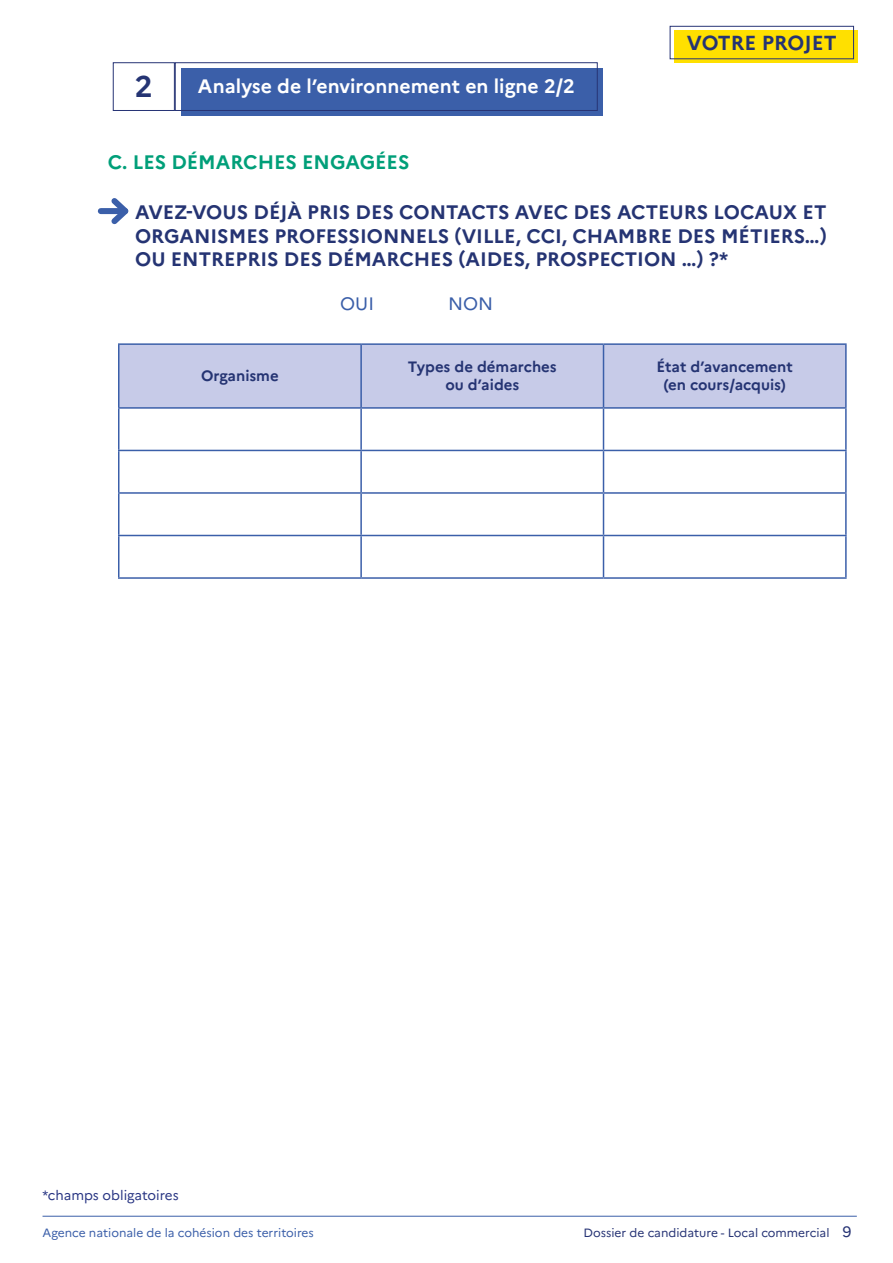
<style>
.page{position:relative;width:893px;height:1263px;background:#fff}
.page>*{position:absolute;margin:0;border:0;box-sizing:border-box;transform-origin:0 0}
.t1{font:700 29.85px "Marianne";color:#253473}
.t2{font:700 20.25px "Marianne";color:#253473}
.t3{font:700 19.5px/23.4px "Marianne";color:#253473;text-align:justify}
.t4{font:700 19.5px "Marianne";color:#fff}
.t5{font:700 19.5px "Marianne";color:#009f79}
.t6{font:18px "Marianne";color:#3b5fa9}
.t7{font:700 15px/18px "Marianne";color:#253473;text-align:center}
.t8{font:13.5px "Marianne";color:#283583}
.t9{font:12px "Marianne";color:#3b5fa9}
.t10{font:12px "Marianne";color:#273475}
.s1{font-size:15px}
</style>
<div class="page">
<hr style="left:43px;top:1216px;width:814px;height:1px;background:#3b5fa9">
<div style="left:182px;top:68px;width:421px;height:48px;background:#3b5fa9"></div>
<div style="left:175px;top:62px;width:423px;height:49px;border:1px solid #273475"></div>
<div style="left:113px;top:62px;width:62px;height:49px;border:1px solid #273475"></div>
<div style="left:674px;top:30px;width:184px;height:32px;background:#ffe000"></div>
<div style="left:670px;top:26px;width:184px;height:33px;border:1px solid #273475"></div>
<div style="left:101px;top:208px;width:24px;height:6px;background:#3b5fa9"></div>
<svg style="left:106px;top:198px;width:23px;height:27px"></svg>
<div style="left:119px;top:345px;width:726px;height:62px;background:#c7cbe8"></div>
<hr style="left:118px;top:343px;width:243px;height:2px;background:#3b5fa9">
<hr style="left:118px;top:345px;width:1px;height:62px;background:#3b5fa9">
<hr style="left:361px;top:343px;width:242px;height:2px;background:#3b5fa9">
<hr style="left:360px;top:345px;width:2px;height:62px;background:#3b5fa9">
<hr style="left:603px;top:343px;width:244px;height:2px;background:#3b5fa9">
<hr style="left:603px;top:345px;width:1px;height:62px;background:#3b5fa9">
<hr style="left:845px;top:345px;width:2px;height:62px;background:#3b5fa9">
<hr style="left:118px;top:407px;width:243px;height:2px;background:#3b5fa9">
<hr style="left:118px;top:409px;width:1px;height:41px;background:#3b5fa9">
<hr style="left:361px;top:407px;width:242px;height:2px;background:#3b5fa9">
<hr style="left:360px;top:409px;width:2px;height:41px;background:#3b5fa9">
<hr style="left:603px;top:407px;width:244px;height:2px;background:#3b5fa9">
<hr style="left:603px;top:409px;width:1px;height:41px;background:#3b5fa9">
<hr style="left:845px;top:409px;width:2px;height:41px;background:#3b5fa9">
<hr style="left:118px;top:450px;width:243px;height:1px;background:#3b5fa9">
<hr style="left:118px;top:451px;width:1px;height:41px;background:#3b5fa9">
<hr style="left:361px;top:450px;width:242px;height:1px;background:#3b5fa9">
<hr style="left:360px;top:451px;width:2px;height:41px;background:#3b5fa9">
<hr style="left:603px;top:450px;width:244px;height:1px;background:#3b5fa9">
<hr style="left:603px;top:451px;width:1px;height:41px;background:#3b5fa9">
<hr style="left:845px;top:451px;width:2px;height:41px;background:#3b5fa9">
<hr style="left:118px;top:492px;width:243px;height:2px;background:#3b5fa9">
<hr style="left:118px;top:494px;width:1px;height:41px;background:#3b5fa9">
<hr style="left:361px;top:492px;width:242px;height:2px;background:#3b5fa9">
<hr style="left:360px;top:494px;width:2px;height:41px;background:#3b5fa9">
<hr style="left:603px;top:492px;width:244px;height:2px;background:#3b5fa9">
<hr style="left:603px;top:494px;width:1px;height:41px;background:#3b5fa9">
<hr style="left:845px;top:494px;width:2px;height:41px;background:#3b5fa9">
<hr style="left:118px;top:535px;width:243px;height:1px;background:#3b5fa9">
<hr style="left:118px;top:536px;width:1px;height:41px;background:#3b5fa9">
<hr style="left:361px;top:535px;width:242px;height:1px;background:#3b5fa9">
<hr style="left:360px;top:536px;width:2px;height:41px;background:#3b5fa9">
<hr style="left:603px;top:535px;width:244px;height:1px;background:#3b5fa9">
<hr style="left:603px;top:536px;width:1px;height:41px;background:#3b5fa9">
<hr style="left:845px;top:536px;width:2px;height:41px;background:#3b5fa9">
<hr style="left:118px;top:577px;width:243px;height:2px;background:#3b5fa9">
<hr style="left:361px;top:577px;width:242px;height:2px;background:#3b5fa9">
<hr style="left:603px;top:577px;width:244px;height:2px;background:#3b5fa9">
<h1 class="t1" style="left:135px;top:68px;width:19px">2</h1>
<p class="t4" style="left:198px;top:74px;width:378px">Analyse de l’environnement en ligne 2/2</p>
<p class="t2" style="left:687px;top:30px;width:151px">VOTRE PROJET</p>
<p class="t5" style="left:108px;top:150px;width:303px">C. LES DÉMARCHES ENGAGÉES</p>
<p class="t3" style="left:135px;top:201px;width:693px">AVEZ-VOUS DÉJÀ PRIS DES CONTACTS AVEC DES ACTEURS LOCAUX ET ORGANISMES PROFESSIONNELS (VILLE, CCI, CHAMBRE DES MÉTIERS…)<br>OU ENTREPRIS DES DÉMARCHES (AIDES, PROSPECTION …) ?*</p>
<p class="t6" style="left:340px;top:293px;width:35px">OUI</p>
<p class="t6" style="left:448px;top:293px;width:47px">NON</p>
<p class="t7" style="left:201px;top:366px;width:79px">Organisme</p>
<p class="t7" style="left:408px;top:357px;width:150px">Types de démarches ou d’aides</p>
<p class="t7" style="left:656px;top:357px;width:138px">État d’avancement (en cours/acquis)</p>
<p class="t8" style="left:43px;top:1187px;width:138px">*champs obligatoires</p>
<p class="t9" style="left:43px;top:1225px;width:273px">Agence nationale de la cohésion des territoires</p>
<p class="t10" style="left:584px;top:1225px;width:269px">Dossier de candidature - Local commercial <span class="s1">9</span></p>
</div>
